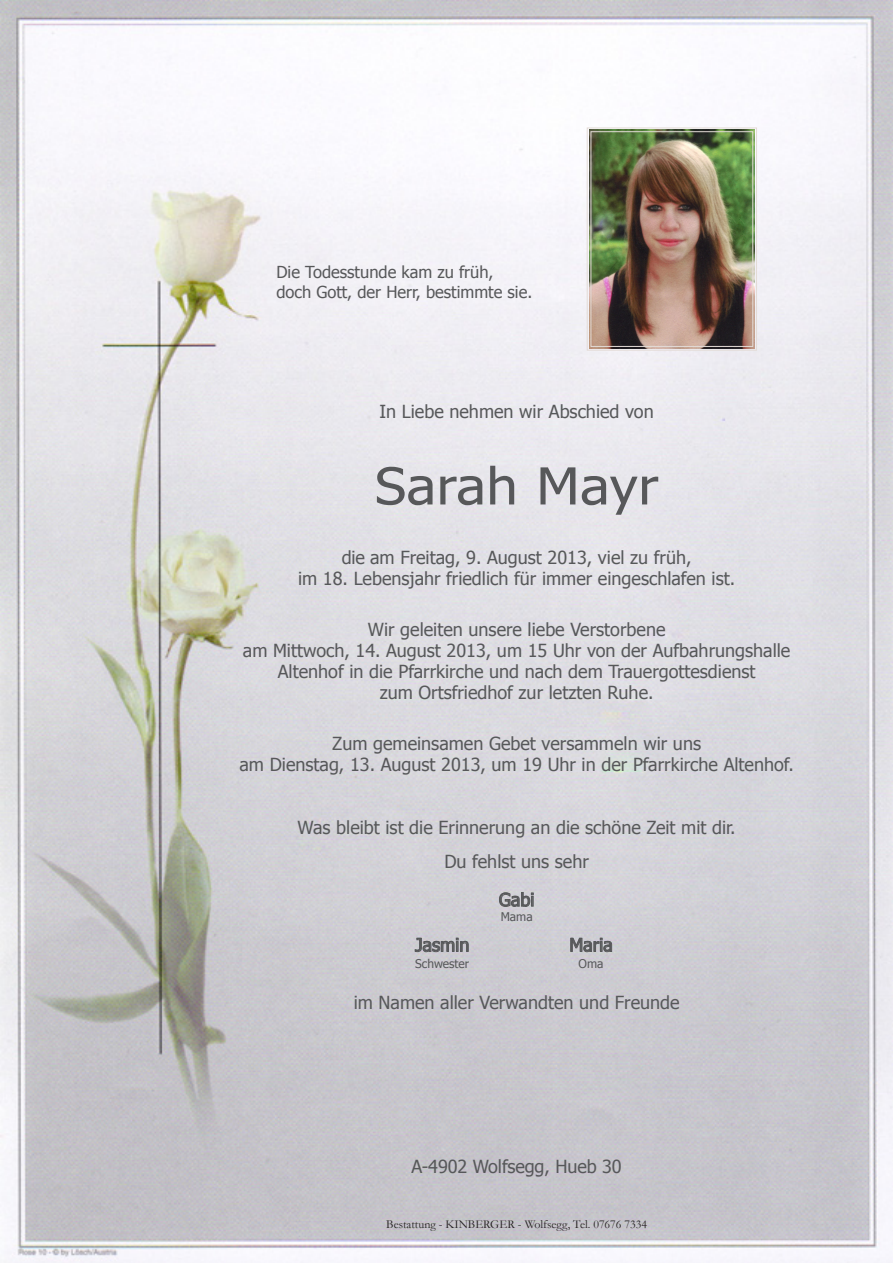
<style>
.page{position:relative;width:893px;height:1263px;background:#fff}
.page>*{position:absolute;margin:0;border:0;box-sizing:border-box;transform-origin:0 0}
.t1{font:51px "Tahoma";letter-spacing:.01em;color:#57585a;scale:1.1 1}
.t2{font:18px/21px "Tahoma";color:#57585a;text-align:center}
.t3{font:16.5px/19.5px "Tahoma";color:#57585a}
.t4{font:12px "Garamond";color:#231f20}
.t5{font:12px "Tahoma";color:#57585a}
</style>
<div class="page">
<img style="left:0;top:0;width:893px;height:1263px">
<svg style="left:499px;top:892px;width:35px;height:15px"></svg>
<img style="left:586px;top:127px;width:171px;height:224px">
<div style="left:591px;top:131px;width:162px;height:216px;border:1px solid #e3dbd6"></div>
<svg style="left:415px;top:938px;width:54px;height:14px"></svg>
<svg style="left:570px;top:937px;width:42px;height:15px"></svg>
<p class="t3" style="left:276px;top:262px;width:257px">Die Todesstunde kam zu früh, doch Gott, der Herr, bestimmte sie.</p>
<p class="t2" style="left:380px;top:400px;width:276px">In Liebe nehmen wir Abschied von</p>
<h1 class="t1" style="left:375px;top:452px;width:259px">Sarah Mayr</h1>
<p class="t2" style="left:298px;top:546px;width:439px">die am Freitag, 9. August 2013, viel zu früh,<br>im 18. Lebensjahr friedlich für immer eingeschlafen ist.</p>
<p class="t2" style="left:243px;top:618px;width:549px">Wir geleiten unsere liebe Verstorbene<br>am Mittwoch, 14. August 2013, um 15 Uhr von der Aufbahrungshalle Altenhof in die Pfarrkirche und nach dem Trauergottesdienst<br>zum Ortsfriedhof zur letzten Ruhe.</p>
<p class="t2" style="left:239px;top:732px;width:556px">Zum gemeinsamen Gebet versammeln wir uns<br>am Dienstag, 13. August 2013, um 19 Uhr in der Pfarrkirche Altenhof.</p>
<p class="t2" style="left:298px;top:810px;width:440px;line-height:33.8px">Was bleibt ist die Erinnerung an die schöne Zeit mit dir.<br>Du fehlst uns sehr</p>
<p class="t2" style="left:499px;top:888px;width:37px">Gabi</p>
<p class="t5" style="left:501px;top:909px;width:33px">Mama</p>
<p class="t2" style="left:415px;top:933px;width:56px">Jasmin</p>
<p class="t5" style="left:415px;top:955px;width:56px">Schwester</p>
<p class="t2" style="left:569px;top:933px;width:45px">Maria</p>
<p class="t5" style="left:579px;top:955px;width:26px">Oma</p>
<p class="t2" style="left:354px;top:991px;width:327px">im Namen aller Verwandten und Freunde</p>
<p class="t2" style="left:412px;top:1155px;width:212px">A-4902 Wolfsegg, Hueb 30</p>
<p class="t4" style="left:386px;top:1216px;width:262px">Bestattung - KINBERGER - Wolfsegg, Tel. 07676 7334</p>
</div>
